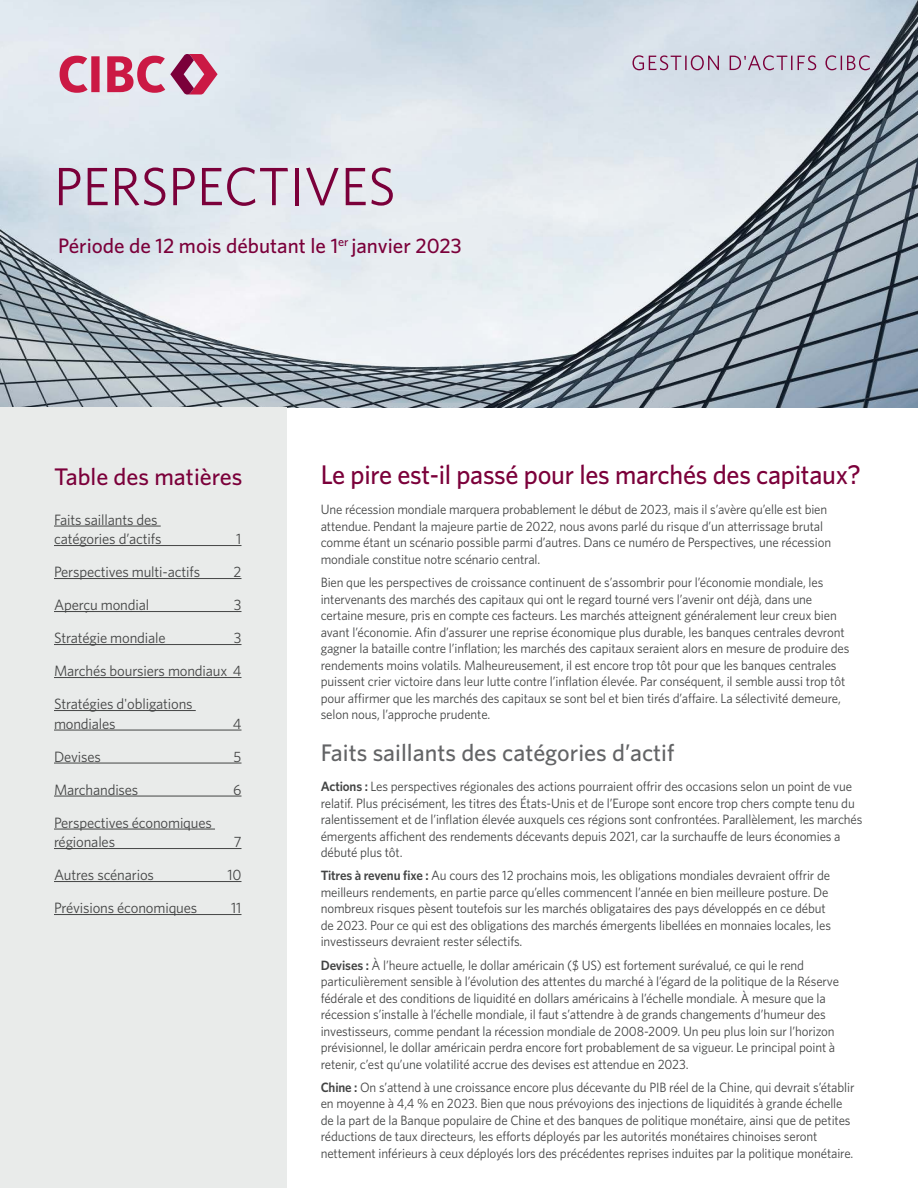
<style>
.page{position:relative;width:918px;height:1188px;background:#fff}
.page>*{position:absolute;margin:0;border:0;box-sizing:border-box;transform-origin:0 0}
.t1{font:54px "Whitney";color:#7b003a}
.t2{font:500 27px "Whitney";letter-spacing:-.01em;color:#7b003a}
.t3{font:500 24px "Whitney";color:#636466}
.t4{font:500 24px "Whitney";color:#7b003a}
.t5{font:500 21px "Whitney";color:#7b003a}
.t6{font:15px/19.5px "Whitney";letter-spacing:-.01em;color:#434444}
.t7{font:13.5px/16.5px "Whitney";letter-spacing:-.01em;color:#434444;scale:.96 1}
.s1{font-weight:600}
</style>
<div class="page">
<img style="left:0;top:0;width:918px;height:407px">
<div style="left:0;top:408px;width:286px;height:780px;background:#e9ebea"></div>
<hr style="left:54px;top:526px;width:107px;height:1px;background:#434444">
<hr style="left:54px;top:545px;width:188px;height:1px;background:#434444">
<hr style="left:54px;top:578px;width:188px;height:1px;background:#434444">
<hr style="left:54px;top:611px;width:188px;height:1px;background:#434444">
<hr style="left:54px;top:644px;width:188px;height:1px;background:#434444">
<hr style="left:54px;top:677px;width:188px;height:1px;background:#434444">
<hr style="left:54px;top:710px;width:142px;height:1px;background:#434444">
<hr style="left:54px;top:730px;width:188px;height:1px;background:#434444">
<hr style="left:54px;top:763px;width:188px;height:1px;background:#434444">
<hr style="left:54px;top:796px;width:188px;height:1px;background:#434444">
<hr style="left:54px;top:829px;width:161px;height:1px;background:#434444">
<hr style="left:54px;top:848px;width:188px;height:1px;background:#434444">
<hr style="left:54px;top:881px;width:188px;height:1px;background:#434444">
<hr style="left:54px;top:914px;width:188px;height:1px;background:#434444">
<svg style="left:633px;top:55px;width:86px;height:15px"></svg>
<svg style="left:730px;top:55px;width:62px;height:15px"></svg>
<svg style="left:798px;top:55px;width:18px;height:15px"></svg>
<svg style="left:825px;top:55px;width:45px;height:15px"></svg>
<svg style="left:60px;top:54px;width:158px;height:41px;background:#d3879f"></svg>
<h1 class="t1" style="left:54px;top:151px;width:343px">PERSPECTIVES</h1>
<h3 class="t5" style="left:58px;top:232px;width:405px">Période de 12 mois débutant le 1<sup>er</sup> janvier 2023</h3>
<h3 class="t4" style="left:54px;top:461px;width:190px">Table des matières</h3>
<p class="t6" style="left:54px;top:509px;width:109px">Faits saillants des catégories d’actifs</p>
<p class="t6" style="left:236px;top:529px;width:7px">1</p>
<p class="t6" style="left:54px;top:562px;width:148px">Perspectives multi-actifs</p>
<p class="t6" style="left:234px;top:562px;width:9px">2</p>
<p class="t6" style="left:54px;top:595px;width:97px">Aperçu mondial</p>
<p class="t6" style="left:234px;top:595px;width:9px">3</p>
<p class="t6" style="left:54px;top:628px;width:113px">Stratégie mondiale</p>
<p class="t6" style="left:234px;top:628px;width:9px">3</p>
<p class="t6" style="left:54px;top:661px;width:189px">Marchés boursiers mondiaux 4</p>
<p class="t6" style="left:54px;top:694px;width:140px">Stratégies d'obligations mondiales</p>
<p class="t6" style="left:233px;top:713px;width:10px">4</p>
<p class="t6" style="left:54px;top:746px;width:48px">Devises</p>
<p class="t6" style="left:234px;top:746px;width:9px">5</p>
<p class="t6" style="left:54px;top:779px;width:86px">Marchandises</p>
<p class="t6" style="left:233px;top:779px;width:10px">6</p>
<p class="t6" style="left:54px;top:812px;width:159px">Perspectives économiques régionales</p>
<p class="t6" style="left:234px;top:832px;width:9px">7</p>
<p class="t6" style="left:54px;top:865px;width:102px">Autres scénarios</p>
<p class="t6" style="left:227px;top:865px;width:16px">10</p>
<p class="t6" style="left:54px;top:898px;width:145px">Prévisions économiques</p>
<p class="t6" style="left:231px;top:898px;width:12px">11</p>
<h2 class="t2" style="left:321px;top:457px;width:542px">Le pire est-il passé pour les marchés des capitaux?</h2>
<p class="t7" style="left:321px;top:501px;width:533px">Une récession mondiale marquera probablement le début de 2023, mais il s’avère qu’elle est bien attendue. Pendant la majeure partie de 2022, nous avons parlé du risque d’un atterrissage brutal comme étant un scénario possible parmi d’autres. Dans ce numéro de Perspectives, une récession mondiale constitue notre scénario central.</p>
<p class="t7" style="left:321px;top:574px;width:552px">Bien que les perspectives de croissance continuent de s’assombrir pour l’économie mondiale, les intervenants des marchés des capitaux qui ont le regard tourné vers l’avenir ont déjà, dans une certaine mesure, pris en compte ces facteurs. Les marchés atteignent généralement leur creux bien avant l’économie. Afin d’assurer une reprise économique plus durable, les banques centrales devront gagner la bataille contre l’inflation; les marchés des capitaux seraient alors en mesure de produire des rendements moins volatils. Malheureusement, il est encore trop tôt pour que les banques centrales puissent crier victoire dans leur lutte contre l’inflation élevée. Par conséquent, il semble aussi trop tôt pour affirmer que les marchés des capitaux se sont bel et bien tirés d’affaire. La sélectivité demeure, selon nous, l’approche prudente.</p>
<h3 class="t3" style="left:321px;top:737px;width:355px">Faits saillants des catégories d’actif</h3>
<p class="t7" style="left:321px;top:778px;width:566px"><span class="s1">Actions :</span> Les perspectives régionales des actions pourraient offrir des occasions selon un point de vue relatif. Plus précisément, les titres des États-Unis et de l’Europe sont encore trop chers compte tenu du ralentissement et de l’inflation élevée auxquels ces régions sont confrontées. Parallèlement, les marchés émergents affichent des rendements décevants depuis 2021, car la surchauffe de leurs économies a débuté plus tôt.</p>
<p class="t7" style="left:321px;top:867px;width:533px"><span class="s1">Titres à revenu fixe :</span> Au cours des 12 prochains mois, les obligations mondiales devraient offrir de meilleurs rendements, en partie parce qu’elles commencent l’année en bien meilleure posture. De nombreux risques pèsent toutefois sur les marchés obligataires des pays développés en ce début de 2023. Pour ce qui est des obligations des marchés émergents libellées en monnaies locales, les investisseurs devraient rester sélectifs.</p>
<p class="t7" style="left:321px;top:956px;width:541px"><span class="s1">Devises :</span> À l’heure actuelle, le dollar américain ($ US) est fortement surévalué, ce qui le rend particulièrement sensible à l’évolution des attentes du marché à l’égard de la politique de la Réserve fédérale et des conditions de liquidité en dollars américains à l’échelle mondiale. À mesure que la récession s’installe à l’échelle mondiale, il faut s’attendre à de grands changements d’humeur des investisseurs, comme pendant la récession mondiale de 2008-2009. Un peu plus loin sur l’horizon prévisionnel, le dollar américain perdra encore fort probablement de sa vigueur. Le principal point à retenir, c’est qu’une volatilité accrue des devises est attendue en 2023.</p>
<p class="t7" style="left:321px;top:1078px;width:557px"><span class="s1">Chine :</span> On s’attend à une croissance encore plus décevante du PIB réel de la Chine, qui devrait s’établir en moyenne à 4,4 % en 2023. Bien que nous prévoyions des injections de liquidités à grande échelle de la part de la Banque populaire de Chine et des banques de politique monétaire, ainsi que de petites réductions de taux directeurs, les efforts déployés par les autorités monétaires chinoises seront nettement inférieurs à ceux déployés lors des précédentes reprises induites par la politique monétaire.</p>
</div>
